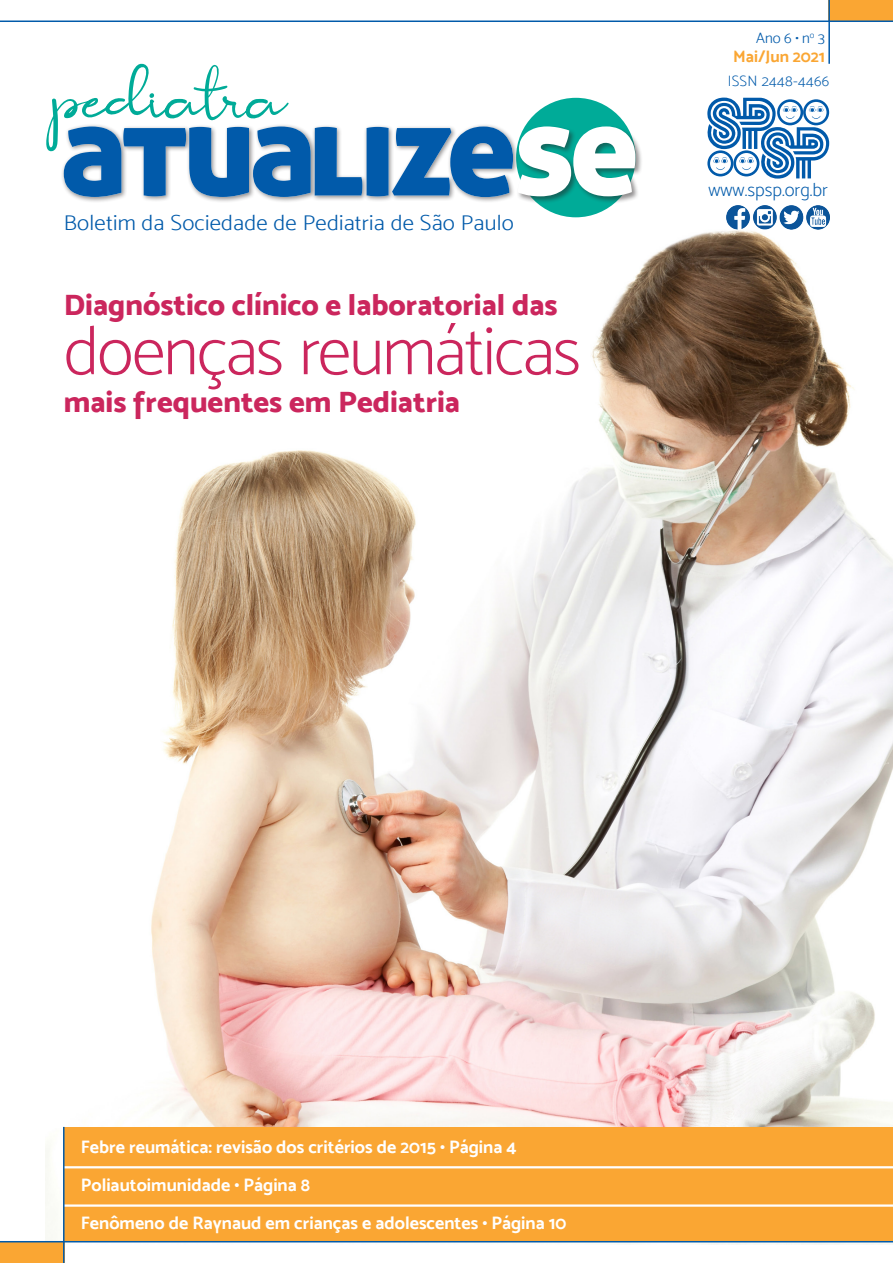
<style>
.page{position:relative;width:893px;height:1263px;background:#fff}
.page>*{position:absolute;margin:0;border:0;box-sizing:border-box;transform-origin:0 0}
.t1{font:69px "Mosk Extra Light 200";letter-spacing:-.03em;color:#cb265d}
.t2{font:30px "Mosk Extra Bold 800";color:#cb265d}
.t3{font:21.75px "Mosk Light 300";letter-spacing:.01em;color:#015aaa;scale:1.05 1}
.t4{font:18.75px "Mosk Extra Light 200";color:#015aaa}
.t5{font:18px "Mosk Bold 700";color:#fff}
.t6{font:16.5px "Mosk Bold 700";color:#faa633}
.t7{font:15px "Mosk Extra Light 200";letter-spacing:.02em;color:#015aaa}
.t8{font:15px "Mosk Light 300";color:#015aaa}
</style>
<div class="page">
<img style="left:46px;top:97px;width:847px;height:1147px">
<div style="left:828px;top:0;width:65px;height:21px;background:#faa633"></div>
<hr style="left:0;top:21px;width:893px;height:1px;background:#015aaa">
<hr style="left:828px;top:0;width:2px;height:64px;background:#015aaa">
<div style="left:516px;top:98px;width:120px;height:119px;background:#00ab98;border-radius:50%"></div>
<div style="left:516px;top:125px;width:127px;height:79px;background:#231f20;opacity:.5"></div>
<div style="left:61px;top:124px;width:66px;height:79px;background:#231f20;opacity:.5"></div>
<div style="left:120px;top:125px;width:72px;height:78px;background:#231f20;opacity:.5"></div>
<div style="left:186px;top:124px;width:69px;height:79px;background:#231f20;opacity:.5"></div>
<div style="left:250px;top:123px;width:67px;height:80px;background:#231f20;opacity:.5"></div>
<div style="left:311px;top:124px;width:58px;height:77px;background:#231f20;opacity:.5"></div>
<div style="left:363px;top:124px;width:32px;height:79px;background:#231f20;opacity:.5"></div>
<div style="left:389px;top:125px;width:68px;height:77px;background:#231f20;opacity:.5"></div>
<div style="left:447px;top:123px;width:72px;height:80px;background:#231f20;opacity:.5"></div>
<div style="left:64px;top:1127px;width:829px;height:115px;background:#faa633"></div>
<div style="left:0;top:1242px;width:65px;height:21px;background:#faa633"></div>
<hr style="left:0;top:1241px;width:893px;height:1px;background:#015aaa">
<hr style="left:64px;top:1166px;width:829px;height:2px;background:#fff">
<svg style="left:46px;top:63px;width:589px;height:134px"></svg>
<img style="left:727px;top:205px;width:102px;height:24px">
<hr style="left:64px;top:1204px;width:829px;height:3px;background:#fff">
<hr style="left:63px;top:1127px;width:2px;height:136px;background:#015aaa">
<svg style="left:706px;top:98px;width:123px;height:81px"></svg>
<p class="t3" style="left:64px;top:210px;width:430px">Boletim da Sociedade de Pediatria de São Paulo</p>
<p class="t2" style="left:64px;top:286px;width:495px">Diagnóstico clínico e laboratorial das</p>
<p class="t1" style="left:64px;top:311px;width:519px">doenças reumáticas</p>
<p class="t2" style="left:64px;top:384px;width:398px">mais frequentes em Pediatria</p>
<p class="t8" style="left:756px;top:29px;width:70px">Ano 6 • n<sup>o</sup> 3</p>
<p class="t6" style="left:733px;top:46px;width:93px">Mai/Jun 2021</p>
<p class="t7" style="left:728px;top:72px;width:103px">ISSN 2448-4466</p>
<p class="t4" style="left:708px;top:179px;width:121px">www.spsp.org.br</p>
<p class="t5" style="left:81px;top:1136px;width:437px">Febre reumática: revisão dos critérios de 2015 • Página 4</p>
<p class="t5" style="left:81px;top:1174px;width:231px">Poliautoimunidade • Página 8</p>
<p class="t5" style="left:81px;top:1212px;width:487px">Fenômeno de Raynaud em crianças e adolescentes • Página 10</p>
</div>
